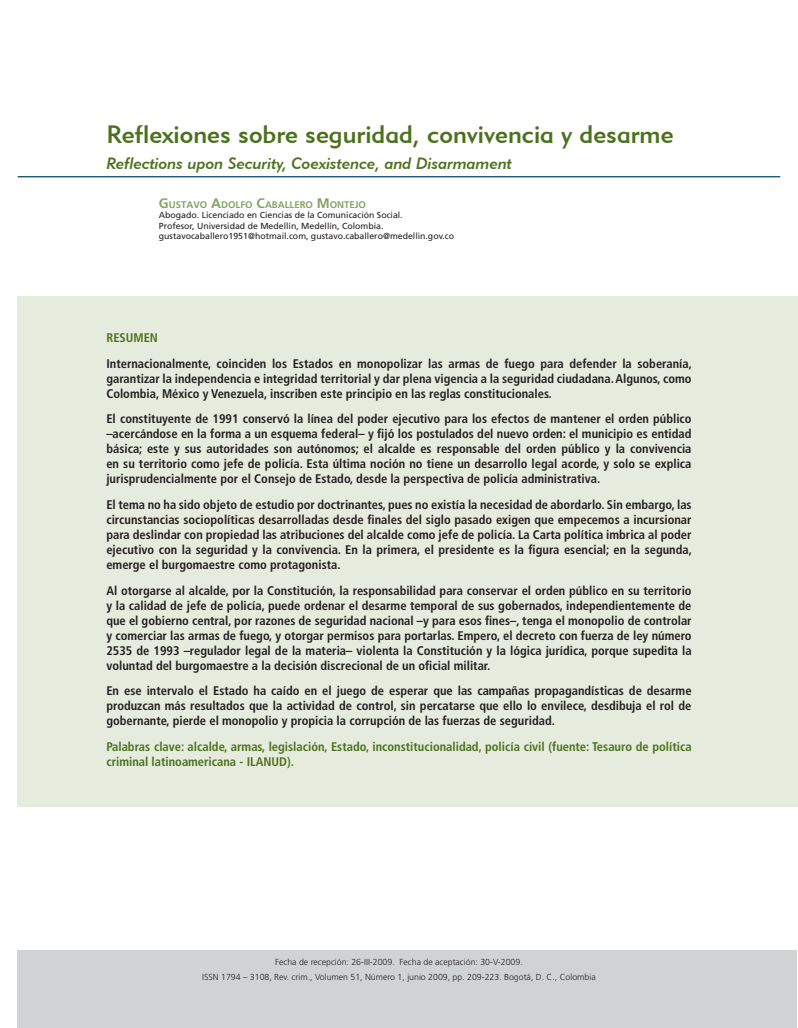
<style>
.page{position:relative;width:798px;height:1028px;background:#fff}
.page>*{position:absolute;margin:0;border:0;box-sizing:border-box;transform-origin:0 0}
._05_primer_titulos{font:25px "Geometric 415 BT Medium A";color:#4b711c}
.primer_titulo_en_ing{font:16.25px "Geometric 415 BT Medium Italic A";color:#4b711c}
.resumen{font:700 condensed 12.5px/15px "Frutiger LT Std";color:#231f20;text-align:justify}
.palabras_claves{font:700 condensed 12.5px/15px "Frutiger LT Std";color:#4b711c}
.TITULO_RESUMEN{font:700 condensed 12.5px "Frutiger LT Std";color:#4b711c}
.nombre_autor{font:700 9.62px "Frutiger LT Std";color:#88a165}
._09_cargo_autores{font:8.75px "Frutiger LT Std";color:#231f20}
.t1{font:300 8.75px/15px "Frutiger LT Std";color:#231f20;text-align:center}
.s1{font-size:13.75px}
</style>
<div class="page">
<div style="left:18px;top:296px;width:779px;height:510px;background:#e5ebdd"></div>
<div style="left:18px;top:950px;width:778px;height:78px;background:#d1d2d4"></div>
<hr style="left:18px;top:176px;width:762px;height:1px;background:#00446a">
<p class="_05_primer_titulos" style="left:106px;top:119px;width:568px">Reflexiones sobre seguridad, convivencia y desarme</p>
<p class="primer_titulo_en_ing" style="left:106px;top:153px;width:407px">Reflections upon Security, Coexistence, and Disarmament</p>
<p class="nombre_autor" style="left:159px;top:199px;width:209px"><span class="s1">G</span> USTAVO <span class="s1">A</span>DOLFO <span class="s1">C</span>ABALLERO <span class="s1">M</span> ONTEJO</p>
<p class="_09_cargo_autores" style="left:159px;top:210px;width:245px">Abogado. Licenciado en Ciencias de la Comunicación Social.</p>
<p class="_09_cargo_autores" style="left:159px;top:221px;width:226px">Profesor, Universidad de Medellín, Medellín, Colombia.</p>
<p class="_09_cargo_autores" style="left:159px;top:231px;width:296px">gustavocaballero1951@hotmail.com, gustavo.caballero@medellin.gov.co</p>
<p class="TITULO_RESUMEN" style="left:106px;top:330px;width:53px">RESUMEN</p>
<p class="resumen" style="left:106px;top:356px;width:587px">Internacionalmente, coinciden los Estados en monopolizar las armas de fuego para defender la soberanía, garantizar la independencia e integridad territorial y dar plena vigencia a la seguridad ciudadana. Algunos, como Colombia, México y Venezuela, inscriben este principio en las reglas constitucionales.</p>
<p class="resumen" style="left:106px;top:411px;width:586px">El constituyente de 1991 conservó la línea del poder ejecutivo para los efectos de mantener el orden público –acercándose en la forma a un esquema federal– y fijó los postulados del nuevo orden: el municipio es entidad básica; este y sus autoridades son autónomos; el alcalde es responsable del orden público y la convivencia en su territorio como jefe de policía. Esta última noción no tiene un desarrollo legal acorde, y solo se explica jurisprudencialmente por el Consejo de Estado, desde la perspectiva de policía administrativa.</p>
<p class="resumen" style="left:106px;top:497px;width:587px">El tema no ha sido objeto de estudio por doctrinantes, pues no existía la necesidad de abordarlo. Sin embargo, las circunstancias sociopolíticas desarrolladas desde finales del siglo pasado exigen que empecemos a incursionar para deslindar con propiedad las atribuciones del alcalde como jefe de policía. La Carta política imbrica al poder ejecutivo con la seguridad y la convivencia. En la primera, el presidente es la figura esencial; en la segunda, emerge el burgomaestre como protagonista.</p>
<p class="resumen" style="left:106px;top:582px;width:586px">Al otorgarse al alcalde, por la Constitución, la responsabilidad para conservar el orden público en su territorio y la calidad de jefe de policía, puede ordenar el desarme temporal de sus gobernados, independientemente de que el gobierno central, por razones de seguridad nacional –y para esos fines–, tenga el monopolio de controlar y comerciar las armas de fuego, y otorgar permisos para portarlas. Empero, el decreto con fuerza de ley número 2535 de 1993 –regulador legal de la materia– violenta la Constitución y la lógica jurídica, porque supedita la voluntad del burgomaestre a la decisión discrecional de un oficial militar.</p>
<p class="resumen" style="left:106px;top:683px;width:586px">En ese intervalo el Estado ha caído en el juego de esperar que las campañas propagandísticas de desarme produzcan más resultados que la actividad de control, sin percatarse que ello lo envilece, desdibuja el rol de gobernante, pierde el monopolio y propicia la corrupción de las fuerzas de seguridad.</p>
<p class="palabras_claves" style="left:106px;top:739px;width:586px">Palabras clave: alcalde, armas, legislación, Estado, inconstitucionalidad, policía civil (fuente: Tesauro de política criminal latinoamericana - ILANUD).</p>
<p class="t1" style="left:202px;top:954px;width:395px">Fecha de recepción: 26-III-2009. Fecha de aceptación: 30-V-2009.<br>ISSN 1794 – 3108, Rev. crim., Volumen 51, Número 1, junio 2009, pp. 209-223. Bogotá, D. C., Colombia</p>
</div>
